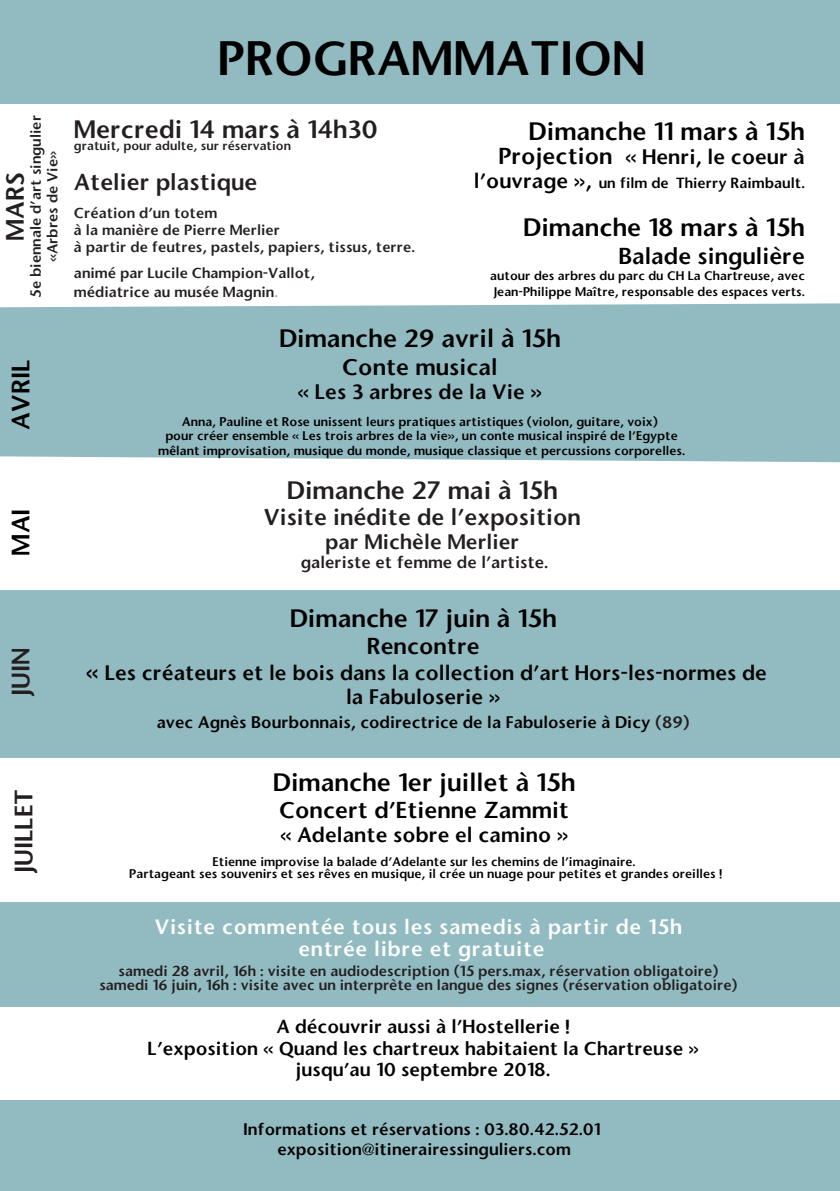
<style>
.page{position:relative;width:840px;height:1191px;background:#fff}
.page>*{position:absolute;margin:0;border:0;box-sizing:border-box;transform-origin:0 0}
.t1{font:46px "Stone Sans Semi Boold";color:#000}
.t2{font:24px "Stone Sans Semi Boold";color:#000}
.t3{font:24px "Stone Sans Semi Boold";color:#231f20}
.t4{font:22px "Stone Sans Semi Boold";color:#000}
.t5{font:22px "Stone Sans Semi Boold";color:#231f20}
.t6{font:20px/24px "Stone Sans Semi Boold";color:#000;text-align:center}
.t7{font:20px "Stone Sans Semi Boold";letter-spacing:.03em;color:#fff}
.t8{font:20px "Stone Sans Semi Boold";color:#231f20}
.t9{font:18px "Stone Sans Semi Boold";color:#000}
.t10{font:16px "Stone Sans Semi Boold";color:#000}
.t11{font:16px "Stone Sans Semi Boold";color:#231f20}
.t12{font:14px "Stone Sans Semi Boold";color:#231f20}
.t13{font:14px "Stone Sans Semi Boold";color:#000}
.t14{font:12px "Stone Sans Semi Boold";color:#000}
.t15{font:12px "Stone Sans Semi Boold";color:#231f20}
.s1{color:#91bac1}
.s2{font-size:22px}
.s3{font-size:20px}
.s4{color:#231f20}
</style>
<div class="page">
<div style="left:0;top:1100px;width:839px;height:91px;background:#91bac1"></div>
<div style="left:0;top:902px;width:839px;height:104px;background:#91bac1"></div>
<div style="left:0;top:589px;width:839px;height:168px;background:#91bac1"></div>
<div style="left:0;top:303px;width:839px;height:159px;background:#91bac1"></div>
<div style="left:0;top:0;width:839px;height:104px;background:#91bac1"></div>
<p class="t12" style="left:27px;top:298px;width:184px;rotate:-90deg">5e biennale d’art singulier</p>
<p class="t12" style="left:44px;top:262px;width:113px;rotate:-90deg">«Arbres de Vie»</p>
<p class="t3" style="left:0;top:241px;width:70px;rotate:-90deg">MARS</p>
<p class="t2" style="left:6px;top:429px;width:71px;rotate:-90deg">AVRIL</p>
<p class="t2" style="left:6px;top:555px;width:48px;rotate:-90deg">MAI</p>
<p class="t3" style="left:6px;top:696px;width:50px;rotate:-90deg">JUIN</p>
<p class="t3" style="left:8px;top:873px;width:86px;rotate:-90deg">JUILLET</p>
<p class="t1" style="left:217px;top:29px;width:429px">PROGRAMMATION</p>
<p class="t3" style="left:74px;top:114px;width:305px">Mercredi 14 mars à 14h30</p>
<p class="t15" style="left:74px;top:138px;width:218px">gratuit, pour adulte, sur réservation</p>
<p class="t5" style="left:74px;top:168px;width:185px">Atelier plastique</p>
<p class="t12" style="left:74px;top:204px;width:145px">Création d’un totem</p>
<p class="t12" style="left:74px;top:221px;width:207px">à la manière de Pierre Merlier</p>
<p class="t12" style="left:74px;top:238px;width:342px">à partir de feutres, pastels, papiers, tissus, terre.</p>
<p class="t12" style="left:74px;top:264px;width:242px">animé par Lucile Champion-Vallot,</p>
<p class="t12" style="left:74px;top:283px;width:205px">médiatrice au musée Magnin<span class="s1">.</span></p>
<p class="t2" style="left:528px;top:116px;width:278px">Dimanche 11 mars à 15h</p>
<p class="t6" style="left:498px;top:145px;width:308px"><span class="s2">Projection</span> « Henri, le coeur à</p>
<p class="t13" style="left:473px;top:174px;width:332px"><span class="s3">l’ouvrage »,</span> un film de Thierry Raimbault.</p>
<p class="t2" style="left:523px;top:212px;width:283px">Dimanche 18 mars à 15h</p>
<p class="t4" style="left:618px;top:242px;width:188px">Balade singulière</p>
<p class="t14" style="left:490px;top:268px;width:316px">autour des arbres du parc du CH La Chartreuse, avec</p>
<p class="t14" style="left:493px;top:284px;width:312px">Jean-Philippe Maître, responsable des espaces verts.</p>
<p class="t2" style="left:279px;top:322px;width:283px">Dimanche 29 avril à 15h</p>
<p class="t4" style="left:342px;top:353px;width:157px">Conte musical</p>
<p class="t6" style="left:297px;top:380px;width:246px">« Les 3 arbres de la Vie »</p>
<p class="t14" style="left:182px;top:414px;width:477px">Anna, Pauline et Rose unissent leurs pratiques artistiques (violon, guitare, voix)</p>
<p class="t14" style="left:165px;top:428px;width:513px">pour créer ensemble « Les trois arbres de la vie», un conte musical inspiré de l’Egypte</p>
<p class="t14" style="left:158px;top:442px;width:528px">mêlant improvisation, musique du monde, musique classique et percussions corporelles.</p>
<p class="t3" style="left:287px;top:475px;width:272px">Dimanche 27 mai à 15h</p>
<p class="t5" style="left:264px;top:503px;width:318px">Visite inédite de l’exposition</p>
<p class="t8" style="left:325px;top:529px;width:196px">par Michèle Merlier</p>
<p class="t11" style="left:300px;top:552px;width:249px">galeriste et femme de l’artiste.</p>
<p class="t2" style="left:289px;top:603px;width:268px">Dimanche 17 juin à 15h</p>
<p class="t4" style="left:366px;top:632px;width:114px">Rencontre</p>
<p class="t6" style="left:86px;top:661px;width:682px"><span class="s2">«</span> Les créateurs et le bois dans la collection d’art Hors-les-normes de la Fabuloserie »</p>
<p class="t10" style="left:157px;top:712px;width:534px">avec Agnès Bourbonnais, codirectrice de la Fabuloserie à Dicy <span class="s4">(89)</span></p>
<p class="t2" style="left:273px;top:767px;width:304px">Dimanche 1er juillet à 15h</p>
<p class="t4" style="left:279px;top:795px;width:291px">Concert d’Etienne Zammit</p>
<p class="t6" style="left:280px;top:822px;width:290px">« Adelante sobre el camino »</p>
<p class="t14" style="left:212px;top:853px;width:424px">Etienne improvise la balade d’Adelante sur les chemins de l’imaginaire.</p>
<p class="t14" style="left:129px;top:865px;width:594px">Partageant ses souvenirs et ses rêves en musique, il crée un nuage pour petites et grandes oreilles !</p>
<p class="t7" style="left:155px;top:914px;width:528px">Visite commentée tous les samedis à partir de 15h</p>
<p class="t7" style="left:298px;top:936px;width:247px">entrée libre et gratuite</p>
<p class="t12" style="left:118px;top:962px;width:601px">samedi 28 avril, 16h : visite en audiodescription (15 pers.max, réservation obligatoire)</p>
<p class="t12" style="left:99px;top:976px;width:639px">samedi 16 juin, 16h : visite avec un interprète en langue des signes (réservation obligatoire)</p>
<p class="t9" style="left:276px;top:1015px;width:294px">A découvrir aussi à l’Hostellerie !</p>
<p class="t9" style="left:147px;top:1036px;width:552px">L’exposition « Quand les chartreux habitaient la Chartreuse »</p>
<p class="t9" style="left:296px;top:1058px;width:256px">jusqu’au 10 septembre 2018.</p>
<p class="t10" style="left:243px;top:1119px;width:359px">Informations et réservations : 03.80.42.52.01</p>
<p class="t10" style="left:277px;top:1138px;width:295px">exposition@itinerairessinguliers.com</p>
</div>
